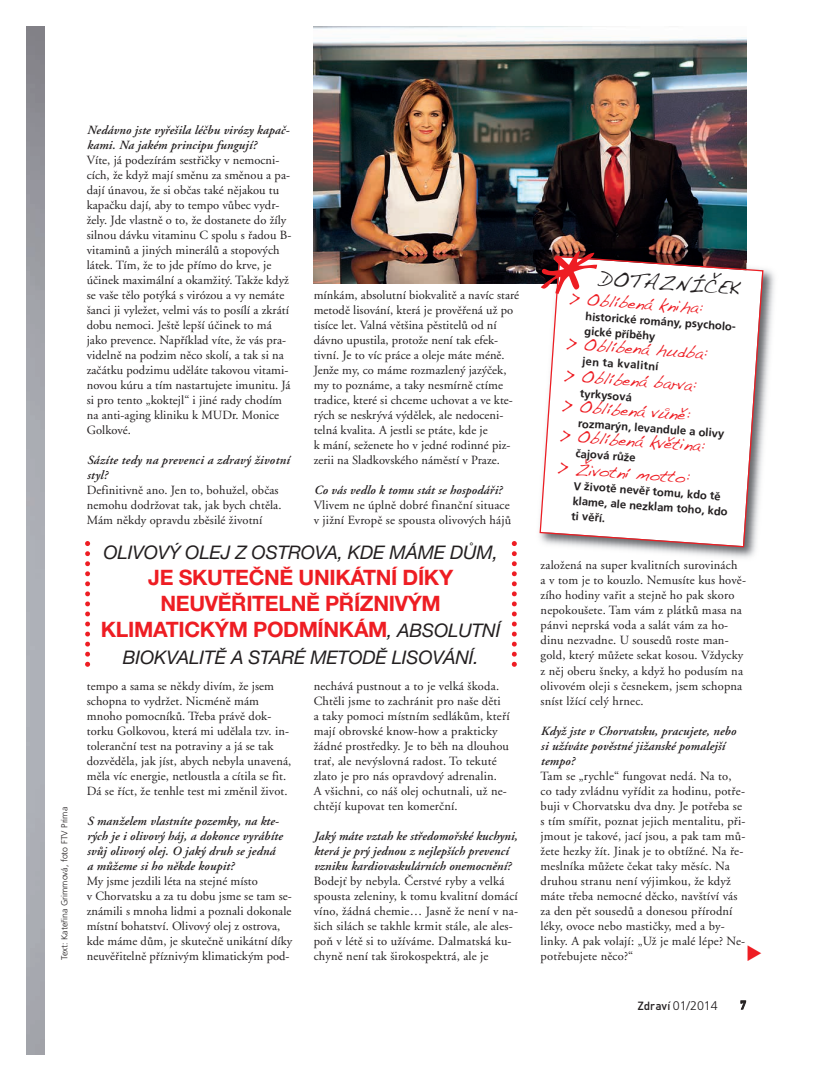
<style>
.page{position:relative;width:833px;height:1081px;background:#fff}
.page>*{position:absolute;margin:0;border:0;box-sizing:border-box;transform-origin:0 0}
.t1{font:700 21.25px/26.2px "Helvetica Neue CE";letter-spacing:-.015em;color:#ee1d23;text-align:center}
.t2{font:20px "Handwriting Dakota";color:#231f20}
.t3{font:italic 18.75px "Helvetica Neue CE";letter-spacing:-.01em;color:#231f20}
.t4{font:16.25px "Handwriting Dakota";color:#ee1d23}
.t5{font:12.5px/15px "Adobe Garamond CE";letter-spacing:.01em;color:#231f20}
.t6{font:italic 600 12.5px/15px "Adobe Garamond CE";letter-spacing:.01em;color:#231f20}
.t7{font:300 12.5px "Frutiger CE";color:#231f20}
.t8{font:12.5px "Mittelschrift Din DCE";color:#231f20}
.t9{font:700 11.25px/15px "Frutiger CE";color:#231f20}
.t10{font:300 8.75px "Frutiger CE";color:#231f20}
.s1{font-weight:400;font-style:italic;font-size:18.75px;color:#231f20}
.s2{font-family:"Mittelschrift Din DCE";font-weight:400}
</style>
<div class="page">
<img style="left:313px;top:26px;width:433px;height:257px">
<img style="left:533px;top:263px;width:242px;height:295px">
<img style="left:598px;top:249px;width:148px;height:6px">
<svg style="left:539px;top:255px;width:225px;height:293px"></svg>
<svg style="left:85px;top:541px;width:5px;height:125px"></svg>
<svg style="left:511px;top:541px;width:5px;height:125px"></svg>
<svg style="left:540px;top:248px;width:58px;height:49px"></svg>
<p class="t10" style="left:61px;top:959px;width:154px;rotate:-90deg">Text: Kateřina Grimmová, foto FTV Prima</p>
<p class="t6" style="left:87px;top:124px;width:204px">Nedávno jste vyřešila léčbu virózy kapač&shy;kami. Na jakém principu fungují?</p>
<p class="t5" style="left:87px;top:154px;width:206px">Víte, já podezírám sestřičky v nemocni&shy;cích, že když mají směnu za směnou a pa&shy;dají únavou, že si občas také nějakou tu kapačku dají, aby to tempo vůbec vydr&shy;žely. Jde vlastně o to, že dostanete do žíly silnou dávku vitaminu C spolu s řadou B&shy;vitaminů a jiných minerálů a stopových látek. Tím, že to jde přímo do krve, je účinek maximální a okamžitý. Takže když se vaše tělo potýká s virózou a vy nemáte šanci ji vyležet, velmi vás to posílí a zkrátí dobu nemoci. Ještě lepší účinek to má jako prevence. Například víte, že vás pra&shy;videlně na podzim něco skolí, a tak si na začátku podzimu uděláte takovou vitami&shy;novou kúru a tím nastartujete imunitu. Já si pro tento „koktejl“ i jiné rady chodím na anti-aging kliniku k MUDr. Monice Golkové.</p>
<p class="t6" style="left:87px;top:454px;width:204px">Sázíte tedy na prevenci a zdravý životní styl?</p>
<p class="t5" style="left:87px;top:484px;width:196px">Definitivně ano. Jen to, bohužel, občas nemohu dodržovat tak, jak bych chtěla.<br>Mám někdy opravdu zběsilé životní</p>
<p class="t5" style="left:313px;top:289px;width:207px">mínkám, absolutní biokvalitě a navíc staré metodě lisování, která je prověřená už po tisíce let. Valná většina pěstitelů od ní dávno upustila, protože není tak efek&shy;tivní. Je to víc práce a oleje máte méně.<br>Jenže my, co máme rozmazlený jazýček, my to poznáme, a taky nesmírně ctíme tradice, které si chceme uchovat a ve kte&shy;rých se neskrývá výdělek, ale nedoceni&shy;telná kvalita. A jestli se ptáte, kde je<br>k mání, seženete ho v jedné rodinné piz&shy;zerii na Sladkovského náměstí v Praze.</p>
<p class="t6" style="left:313px;top:484px;width:190px">Co vás vedlo k tomu stát se hospodáři?</p>
<p class="t5" style="left:313px;top:499px;width:199px">Vlivem ne úplně dobré finanční situace v jižní Evropě se spousta olivových hájů</p>
<h3 class="t3" style="left:103px;top:545px;width:396px">OLIVOVÝ OLEJ Z OSTROVA, KDE MÁME DŮM,</h3>
<h1 class="t1" style="left:101px;top:566px;width:401px">JE SKUTEČNĚ UNIKÁTNÍ DÍKY<br>NEUVĚŘITELNĚ PŘÍZNIVÝM<br>KLIMATICKÝM PODMÍNKÁM<span class="s1">, ABSOLUTNÍ</span></h1>
<h3 class="t3" style="left:123px;top:650px;width:357px">BIOKVALITĚ A STARÉ METODĚ LISOVÁNÍ.</h3>
<p class="t5" style="left:87px;top:679px;width:206px">tempo a sama se někdy divím, že jsem schopna to vydržet. Nicméně mám mnoho pomocníků. Třeba právě dok&shy;torku Golkovou, která mi udělala tzv. in&shy;toleranční test na potraviny a já se tak dozvěděla, jak jíst, abych nebyla unavená, měla víc energie, netloustla a cítila se fit.<br>Dá se říct, že tenhle test mi změnil život.</p>
<p class="t6" style="left:87px;top:814px;width:197px">S manželem vlastníte pozemky, na kte&shy;rých je i olivový háj, a dokonce vyrábíte svůj olivový olej. O jaký druh se jedná a můžeme si ho někde koupit?</p>
<p class="t5" style="left:87px;top:874px;width:207px">My jsme jezdili léta na stejné místo<br>v Chorvatsku a za tu dobu jsme se tam se&shy;známili s mnoha lidmi a poznali dokonale místní bohatství. Olivový olej z ostrova, kde máme dům, je skutečně unikátní díky neuvěřitelně příznivým klimatickým pod-</p>
<p class="t5" style="left:313px;top:679px;width:197px">nechává pustnout a to je velká škoda.<br>Chtěli jsme to zachránit pro naše děti<br>a taky pomoci místním sedlákům, kteří mají obrovské know-how a prakticky žádné prostředky. Je to běh na dlouhou trať, ale nevýslovná radost. To tekuté zlato je pro nás opravdový adrenalin.<br>A všichni, co náš olej ochutnali, už ne&shy;chtějí kupovat ten komerční.</p>
<p class="t6" style="left:313px;top:829px;width:205px">Jaký máte vztah ke středomořské kuchyni, která je prý jednou z nejlepších prevencí vzniku kardiovaskulárních onemocnění?</p>
<p class="t5" style="left:313px;top:874px;width:206px">Bodejť by nebyla. Čerstvé ryby a velká spousta zeleniny, k tomu kvalitní domácí víno, žádná chemie… Jasně že není v na&shy;šich silách se takhle krmit stále, ale ales&shy;poň v létě si to užíváme. Dalmatská ku&shy;chyně není tak širokospektrá, ale je</p>
<h2 class="t2" style="left:600px;top:266px;width:141px;rotate:4deg">DOTAZNÍČEK</h2>
<h3 class="t4" style="left:568px;top:289px;width:137px;rotate:4deg">&gt; Oblíbená kniha:</h3>
<p class="t9" style="left:586px;top:309px;width:154px;rotate:4deg">historické romány, psycholo&shy;gické příběhy</p>
<h3 class="t4" style="left:565px;top:333px;width:145px;rotate:4deg">&gt; Oblíbená hudba:</h3>
<p class="t9" style="left:582px;top:354px;width:78px;rotate:4deg">jen ta kvalitní</p>
<h3 class="t4" style="left:563px;top:366px;width:136px;rotate:4deg">&gt; Oblíbená barva:</h3>
<p class="t9" style="left:580px;top:387px;width:53px;rotate:4deg">tyrkysová</p>
<h3 class="t4" style="left:560px;top:396px;width:132px;rotate:4deg">&gt; Oblíbená vůně:</h3>
<p class="t9" style="left:578px;top:417px;width:148px;rotate:4deg">rozmarýn, levandule a olivy</p>
<h3 class="t4" style="left:558px;top:426px;width:148px;rotate:4deg">&gt; Oblíbená květina:</h3>
<p class="t9" style="left:576px;top:447px;width:61px;rotate:4deg">čajová růže</p>
<h3 class="t4" style="left:556px;top:458px;width:136px;rotate:4deg">&gt; Životní motto:</h3>
<p class="t9" style="left:574px;top:479px;width:157px;rotate:4deg">V životě nevěř tomu, kdo tě klame, ale nezklam toho, kdo ti věří.</p>
<p class="t5" style="left:540px;top:559px;width:207px">založená na super kvalitních surovinách<br>a v tom je to kouzlo. Nemusíte kus hově&shy;zího hodiny vařit a stejně ho pak skoro nepokoušete. Tam vám z plátků masa na pánvi neprská voda a salát vám za ho&shy;dinu nezvadne. U sousedů roste man&shy;gold, který můžete sekat kosou. Vždycky z něj oberu šneky, a když ho podusím na olivovém oleji s česnekem, jsem schopna sníst lžící celý hrnec.</p>
<p class="t6" style="left:540px;top:724px;width:197px">Když jste v Chorvatsku, pracujete, nebo si užíváte pověstné jižanské pomalejší tempo?</p>
<p class="t5" style="left:540px;top:769px;width:206px">Tam se „rychle“ fungovat nedá. Na to, co tady zvládnu vyřídit za hodinu, potře&shy;buji v Chorvatsku dva dny. Je potřeba se s tím smířit, poznat jejich mentalitu, při&shy;jmout je takové, jací jsou, a pak tam mů&shy;žete hezky žít. Jinak je to obtížné. Na ře&shy;meslníka můžete čekat taky měsíc. Na druhou stranu není výjimkou, že když máte třeba nemocné děcko, navštíví vás za den pět sousedů a donesou přírodní léky, ovoce nebo mastičky, med a by&shy;linky. A pak volají: „Už je malé lépe? Ne&shy;potřebujete něco?“</p>
<p class="t7" style="left:637px;top:1000px;width:82px"><span class="s2">Zdraví</span> 01/2014</p>
<p class="t8" style="left:740px;top:997px;width:8px">7</p>
</div>
